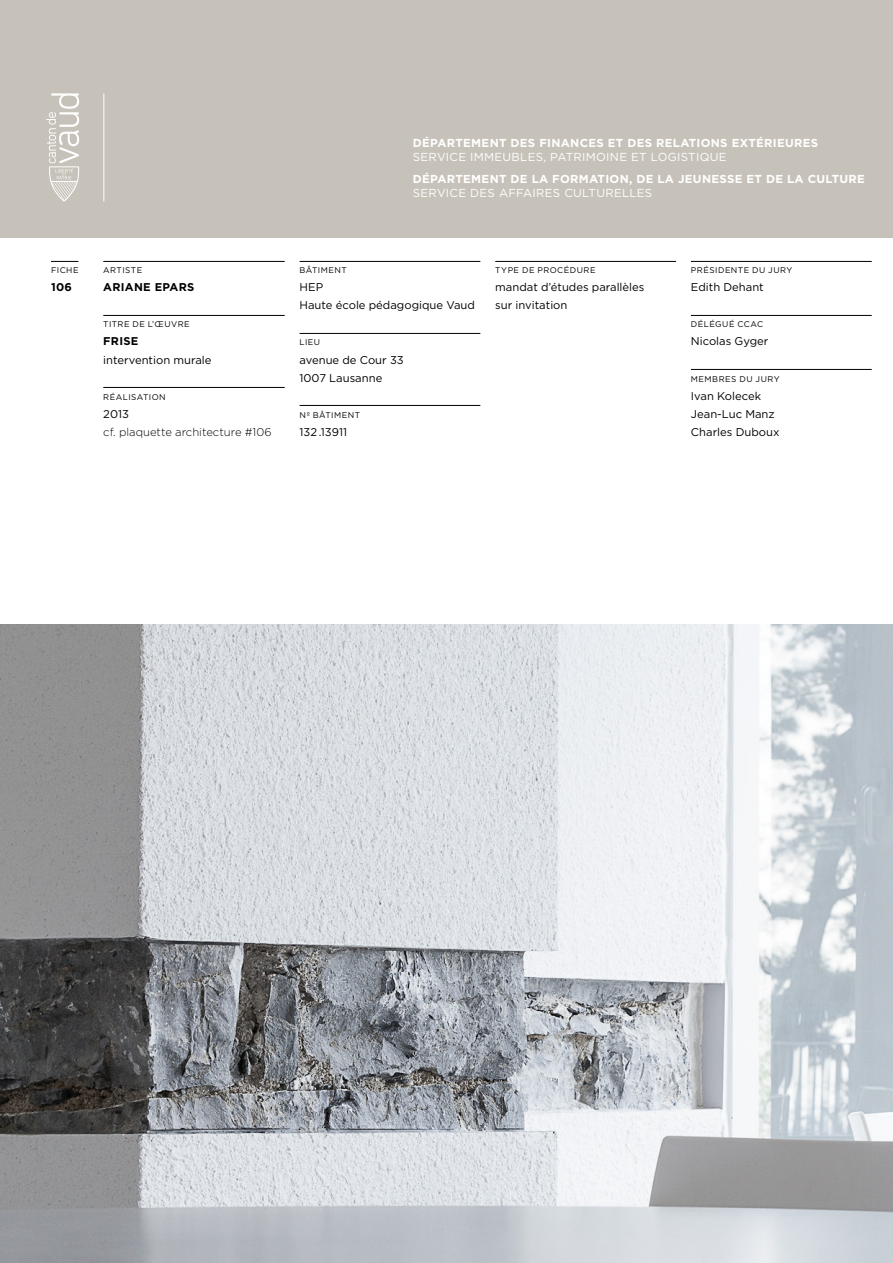
<style>
.page{position:relative;width:893px;height:1263px;background:#fff}
.page>*{position:absolute;margin:0;border:0;box-sizing:border-box;transform-origin:0 0}
.t1{font:700 11.55px "Gotham";letter-spacing:.025em;color:#fff}
.t2{font:11.55px "Gotham";letter-spacing:.025em;color:#fff}
.t3{font:11.25px/18px "Gotham";color:#000}
.t4{font:300 11.25px "Gotham";color:#000}
.t5{font:700 11.25px "Gotham";letter-spacing:.025em;color:#000}
.t6{font:8.25px "Gotham";letter-spacing:.055em;color:#000}
</style>
<div class="page">
<hr style="left:103px;top:261px;width:182px;height:1px;background:#000">
<hr style="left:103px;top:315px;width:182px;height:1px;background:#000">
<hr style="left:103px;top:387px;width:182px;height:1px;background:#000">
<hr style="left:300px;top:261px;width:180px;height:1px;background:#000">
<hr style="left:300px;top:333px;width:180px;height:1px;background:#000">
<hr style="left:300px;top:405px;width:180px;height:1px;background:#000">
<hr style="left:495px;top:261px;width:181px;height:1px;background:#000">
<svg style="left:51px;top:261px;width:27px;height:1px"></svg>
<hr style="left:691px;top:261px;width:181px;height:1px;background:#000">
<hr style="left:691px;top:315px;width:181px;height:1px;background:#000">
<hr style="left:691px;top:369px;width:181px;height:1px;background:#000">
<div style="left:0;top:0;width:893px;height:237px;background:#c7c2b9"></div>
<svg style="left:46px;top:93px;width:33px;height:108px"></svg>
<hr style="left:103px;top:93px;width:1px;height:108px;background:#fff">
<img style="left:0;top:625px;width:893px;height:638px">
<p class="t6" style="left:51px;top:265px;width:29px">FICHE</p>
<p class="t5" style="left:51px;top:280px;width:22px">106</p>
<p class="t6" style="left:103px;top:265px;width:40px">ARTISTE</p>
<p class="t5" style="left:103px;top:280px;width:93px">ARIANE EPARS</p>
<p class="t6" style="left:103px;top:319px;width:88px">TITRE DE L’ŒUVRE</p>
<p class="t5" style="left:103px;top:334px;width:37px">FRISE</p>
<p class="t3" style="left:103px;top:350px;width:110px">intervention murale</p>
<p class="t6" style="left:103px;top:391px;width:64px">RÉALISATION</p>
<p class="t3" style="left:103px;top:404px;width:27px">2013</p>
<p class="t4" style="left:103px;top:424px;width:170px">cf. plaquette architecture #106</p>
<p class="t1" style="left:413px;top:135px;width:407px">DÉPARTEMENT DES FINANCES ET DES RELATIONS EXTÉRIEURES</p>
<p class="t2" style="left:413px;top:149px;width:315px">SERVICE IMMEUBLES, PATRIMOINE ET LOGISTIQUE</p>
<p class="t1" style="left:413px;top:171px;width:454px">DÉPARTEMENT DE LA FORMATION, DE LA JEUNESSE ET DE LA CULTURE</p>
<p class="t2" style="left:413px;top:185px;width:241px">SERVICE DES AFFAIRES CULTURELLES</p>
<p class="t6" style="left:300px;top:265px;width:49px">BÂTIMENT</p>
<p class="t3" style="left:300px;top:278px;width:177px">HEP<br>Haute école pédagogique Vaud</p>
<p class="t6" style="left:300px;top:337px;width:22px">LIEU</p>
<p class="t3" style="left:300px;top:350px;width:106px">avenue de Cour 33<br>1007 Lausanne</p>
<p class="t6" style="left:300px;top:409px;width:62px">Nº BÂTIMENT</p>
<p class="t3" style="left:300px;top:422px;width:49px">132 .13911</p>
<p class="t6" style="left:495px;top:265px;width:102px">TYPE DE PROCÉDURE</p>
<p class="t3" style="left:495px;top:278px;width:151px">mandat d’études parallèles sur invitation</p>
<p class="t6" style="left:691px;top:265px;width:103px">PRÉSIDENTE DU JURY</p>
<p class="t3" style="left:691px;top:278px;width:74px">Edith Dehant</p>
<p class="t6" style="left:691px;top:319px;width:74px">DÉLÉGUÉ CCAC</p>
<p class="t3" style="left:691px;top:332px;width:79px">Nicolas Gyger</p>
<p class="t6" style="left:691px;top:373px;width:90px">MEMBRES DU JURY</p>
<p class="t3" style="left:691px;top:386px;width:90px">Ivan Kolecek<br>Jean-Luc Manz<br>Charles Duboux</p>
</div>
